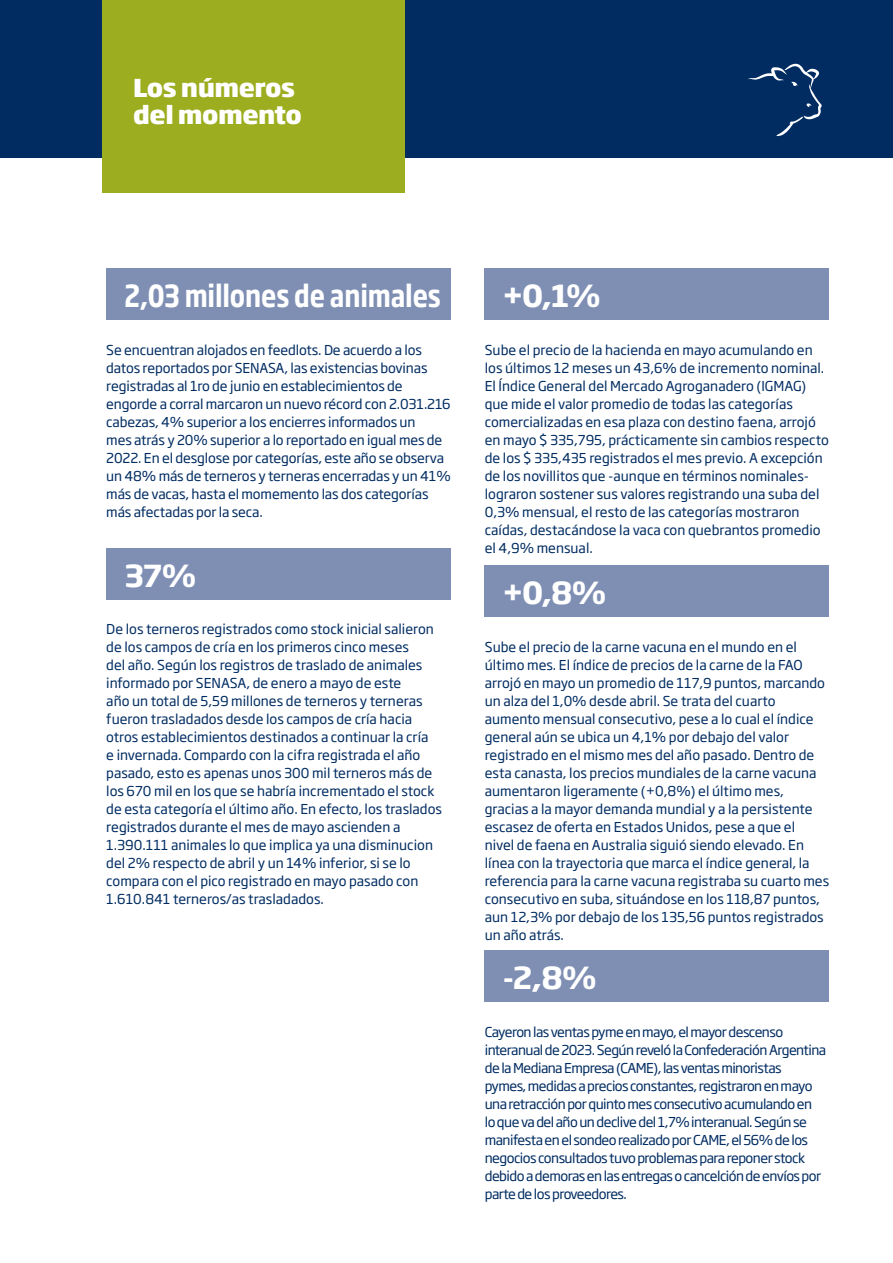
<style>
.page{position:relative;width:893px;height:1263px;background:#fff}
.page>*{position:absolute;margin:0;border:0;box-sizing:border-box;transform-origin:0 0}
.t1{font:700 30px "Soho Gothic Pro";letter-spacing:-.005em;color:#fff;scale:.8 1}
.t2{font:700 30px "Soho Gothic Pro";letter-spacing:-.005em;color:#fff}
.t3{font:800 24.45px/27.2px "Soho Gothic Pro";letter-spacing:-.02em;color:#fff}
.t4{font:13.5px/18px "Soho Gothic Pro";color:#002c62}
.t5{font:13.5px/18px "Soho Gothic Pro";letter-spacing:-.04em;color:#002c62}
</style>
<div class="page">
<div style="left:0;top:0;width:893px;height:157px;background:#002c62"></div>
<svg style="left:748px;top:64px;width:74px;height:73px"></svg>
<div style="left:102px;top:0;width:303px;height:193px;background:#9dad20"></div>
<div style="left:106px;top:269px;width:345px;height:51px;background:#7f8fb4"></div>
<div style="left:106px;top:548px;width:345px;height:51px;background:#7f8fb4"></div>
<div style="left:485px;top:269px;width:344px;height:51px;background:#7f8fb4"></div>
<div style="left:485px;top:565px;width:344px;height:52px;background:#7f8fb4"></div>
<div style="left:485px;top:950px;width:344px;height:51px;background:#7f8fb4"></div>
<h2 class="t3" style="left:133px;top:73px;width:170px">Los números del momento</h2>
<h1 class="t1" style="left:124px;top:272px;width:397px">2,03 millones de animales</h1>
<p class="t4" style="left:106px;top:340px;width:346px">Se encuentran alojados en feedlots. De acuerdo a los datos reportados por SENASA, las existencias bovinas registradas al 1ro de junio en establecimientos de engorde a corral marcaron un nuevo récord con 2.031.216 cabezas, 4% superior a los encierres informados un<br>mes atrás y 20% superior a lo reportado en igual mes de 2022. En el desglose por categorías, este año se observa un 48% más de terneros y terneras encerradas y un 41% más de vacas, hasta el momemento las dos categorías más afectadas por la seca.</p>
<h1 class="t2" style="left:124px;top:552px;width:74px">37%</h1>
<p class="t4" style="left:106px;top:619px;width:337px">De los terneros registrados como stock inicial salieron de los campos de cría en los primeros cinco meses<br>del año. Según los registros de traslado de animales informado por SENASA, de enero a mayo de este<br>año un total de 5,59 millones de terneros y terneras fueron trasladados desde los campos de cría hacia otros establecimientos destinados a continuar la cría<br>e invernada. Compardo con la cifra registrada el año pasado, esto es apenas unos 300 mil terneros más de los 670 mil en los que se habría incrementado el stock de esta categoría el último año. En efecto, los traslados registrados durante el mes de mayo ascienden a 1.390.111 animales lo que implica ya una disminucion del 2% respecto de abril y un 14% inferior, si se lo compara con el pico registrado en mayo pasado con 1.610.841 terneros/as trasladados.</p>
<h1 class="t2" style="left:503px;top:272px;width:99px">+0,1%</h1>
<p class="t4" style="left:485px;top:340px;width:346px">Sube el precio de la hacienda en mayo acumulando en los últimos 12 meses un 43,6% de incremento nominal.<br>El Índice General del Mercado Agroganadero (IGMAG) que mide el valor promedio de todas las categorías comercializadas en esa plaza con destino faena, arrojó en mayo $ 335,795, prácticamente sin cambios respecto de los $ 335,435 registrados el mes previo. A excepción de los novillitos que -aunque en términos nominales&shy;lograron sostener sus valores registrando una suba del 0,3% mensual, el resto de las categorías mostraron caídas, destacándose la vaca con quebrantos promedio el 4,9% mensual.</p>
<h1 class="t2" style="left:503px;top:569px;width:105px">+0,8%</h1>
<p class="t4" style="left:485px;top:637px;width:346px">Sube el precio de la carne vacuna en el mundo en el último mes. El índice de precios de la carne de la FAO arrojó en mayo un promedio de 117,9 puntos, marcando un alza del 1,0% desde abril. Se trata del cuarto aumento mensual consecutivo, pese a lo cual el índice general aún se ubica un 4,1% por debajo del valor registrado en el mismo mes del año pasado. Dentro de esta canasta, los precios mundiales de la carne vacuna aumentaron ligeramente (+0,8%) el último mes, gracias a la mayor demanda mundial y a la persistente escasez de oferta en Estados Unidos, pese a que el<br>nivel de faena en Australia siguió siendo elevado. En línea con la trayectoria que marca el índice general, la referencia para la carne vacuna registraba su cuarto mes consecutivo en suba, situándose en los 118,87 puntos, aun 12,3% por debajo de los 135,56 puntos registrados un año atrás.</p>
<h1 class="t2" style="left:503px;top:954px;width:95px">-2,8%</h1>
<p class="t5" style="left:485px;top:1022px;width:343px">Cayeron las ventas pyme en mayo, el mayor descenso interanual de 2023. Según reveló la Confederación Argentina de la Mediana Empresa (CAME), las ventas minoristas pymes, medidas a precios constantes, registraron en mayo una retracción por quinto mes consecutivo acumulando en lo que va del año un declive del 1,7% interanual. Según se manifesta en el sondeo realizado por CAME, el 56% de los negocios consultados tuvo problemas para reponer stock debido a demoras en las entregas o cancelción de envíos por parte de los proveedores.</p>
</div>
